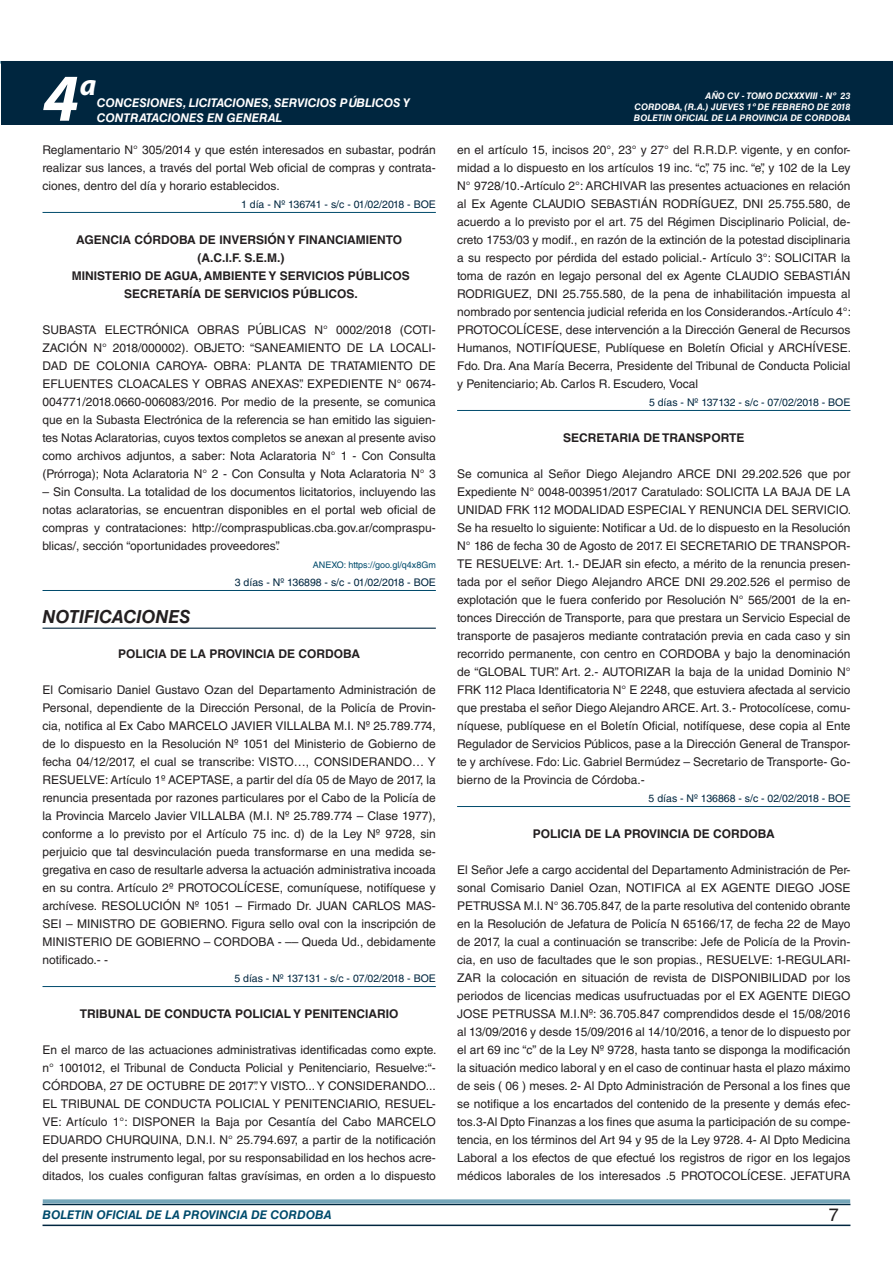
<style>
.page{position:relative;width:893px;height:1263px;background:#fff}
.page>*{position:absolute;margin:0;border:0;box-sizing:border-box;transform-origin:0 0}
.t1{font:italic 700 67.5px "Myriad Pro";color:#fff}
.t2{font:italic 700 30px "Myriad Pro";color:#fff}
.NOMBRE_DE_MINISTERIO{font:italic 700 18px "Helvetica LT Std";color:#231f20}
.t3{font:18px "Helvetica LT Std";color:#231f20}
.TEXTO_BASE{font:12px/18px "Helvetica LT Std";color:#231f20;text-align:justify}
.RESUELVE{font:700 12px "Helvetica LT Std";color:#231f20}
.t4{font:italic 700 12px/14.4px "Helvetica LT Std";color:#fff}
.t5{font:italic 700 12px "Helvetica LT Std";color:#004b6c}
.FECHA_DE_PUBLICACIÓN{font:10.5px "Helvetica LT Std";color:#00263f}
.FECHA_DE_VENCIMIENTO{font:10.5px "Helvetica LT Std";color:#00263f}
.t6{font:italic 700 9px/10.8px "Helvetica LT Std";color:#fff;text-align:right}
.ANEXO{font:9px "Helvetica LT Std";color:#004b6c}
</style>
<div class="page">
<hr style="left:43px;top:1224px;width:807px;height:2px;background:#00263f">
<div style="left:42px;top:1198px;width:809px;height:8px;background:#fff;opacity:.75"></div>
<div style="left:1px;top:61px;width:892px;height:64px;background:#00263f"></div>
<hr style="left:43px;top:212px;width:393px;height:1px;background:#004b6c">
<hr style="left:43px;top:590px;width:393px;height:1px;background:#004b6c">
<hr style="left:43px;top:628px;width:393px;height:1px;background:#00263f">
<hr style="left:43px;top:986px;width:393px;height:1px;background:#004b6c">
<hr style="left:457px;top:410px;width:393px;height:1px;background:#004b6c">
<hr style="left:457px;top:806px;width:393px;height:1px;background:#004b6c">
<h1 class="t1" style="left:43px;top:54px;width:38px">4</h1>
<h2 class="t2" style="left:80px;top:66px;width:18px">a</h2>
<p class="t4" style="left:97px;top:96px;width:315px">CONCESIONES, LICITACIONES, SERVICIOS PÚBLICOS Y<br>CONTRATACIONES EN GENERAL</p>
<p class="TEXTO_BASE" style="left:43px;top:141px;width:395px">Reglamentario N° 305/2014 y que estén interesados en subastar, podrán realizar sus lances, a través del portal Web oficial de compras y contrata&shy;ciones, dentro del día y horario establecidos.</p>
<p class="FECHA_DE_VENCIMIENTO" style="left:241px;top:198px;width:196px">1 día - Nº 136741 - s/c - 01/02/2018 - BOE</p>
<p class="RESUELVE" style="left:76px;top:232px;width:327px">AGENCIA CÓRDOBA DE INVERSIÓN Y FINANCIAMIENTO</p>
<p class="RESUELVE" style="left:197px;top:250px;width:88px">(A.C.I.F. S.E.M.)</p>
<p class="RESUELVE" style="left:72px;top:268px;width:340px">MINISTERIO DE AGUA, AMBIENTE Y SERVICIOS PÚBLICOS</p>
<p class="RESUELVE" style="left:124px;top:286px;width:235px">SECRETARÍA DE SERVICIOS PÚBLICOS.</p>
<p class="TEXTO_BASE" style="left:43px;top:321px;width:395px">SUBASTA ELECTRÓNICA OBRAS PÚBLICAS N° 0002/2018 (COTI-ZACIÓN N° 2018/000002). OBJETO: “SANEAMIENTO DE LA LOCALI-DAD DE COLONIA CAROYA- OBRA: PLANTA DE TRATAMIENTO DE EFLUENTES CLOACALES Y OBRAS ANEXAS”. EXPEDIENTE N° 0674- 004771/2018.0660-006083/2016. Por medio de la presente, se comunica que en la Subasta Electrónica de la referencia se han emitido las siguien&shy;tes Notas Aclaratorias, cuyos textos completos se anexan al presente aviso como archivos adjuntos, a saber: Nota Aclaratoria N° 1 - Con Consulta (Prórroga); Nota Aclaratoria N° 2 - Con Consulta y Nota Aclaratoria N° 3</p>
<p class="TEXTO_BASE" style="left:43px;top:483px;width:395px">– Sin Consulta. La totalidad de los documentos licitatorios, incluyendo las notas aclaratorias, se encuentran disponibles en el portal web oficial de compras y contrataciones: http://compraspublicas.cba.gov.ar/compraspu&shy;blicas/, sección “oportunidades proveedores”.</p>
<p class="ANEXO" style="left:313px;top:559px;width:124px">ANEXO: https://goo.gl/q4x8Gm</p>
<p class="FECHA_DE_PUBLICACIÓN" style="left:235px;top:576px;width:203px">3 días - Nº 136898 - s/c - 01/02/2018 - BOE</p>
<p class="NOMBRE_DE_MINISTERIO" style="left:43px;top:606px;width:149px">NOTIFICACIONES</p>
<p class="RESUELVE" style="left:118px;top:646px;width:244px">POLICIA DE LA PROVINCIA DE CORDOBA</p>
<p class="TEXTO_BASE" style="left:43px;top:681px;width:395px">El Comisario Daniel Gustavo Ozan del Departamento Administración de Personal, dependiente de la Dirección Personal, de la Policía de Provin&shy;cia, notifica al Ex Cabo MARCELO JAVIER VILLALBA M.I. Nº 25.789.774, de lo dispuesto en la Resolución Nº 1051 del Ministerio de Gobierno de fecha 04/12/2017, el cual se transcribe: VISTO…, CONSIDERANDO… Y RESUELVE: Artículo 1º ACEPTASE, a partir del día 05 de Mayo de 2017, la renuncia presentada por razones particulares por el Cabo de la Policía de la Provincia Marcelo Javier VILLALBA (M.I. Nº 25.789.774 – Clase 1977), conforme a lo previsto por el Artículo 75 inc. d) de la Ley Nº 9728, sin perjuicio que tal desvinculación pueda transformarse en una medida se&shy;gregativa en caso de resultarle adversa la actuación administrativa incoada en su contra. Artículo 2º PROTOCOLÍCESE, comuníquese, notifíquese y archívese. RESOLUCIÓN Nº 1051 – Firmado Dr. JUAN CARLOS MAS-SEI – MINISTRO DE GOBIERNO. Figura sello oval con la inscripción de MINISTERIO DE GOBIERNO – CORDOBA - –– Queda Ud., debidamente notificado.- -</p>
<p class="FECHA_DE_PUBLICACIÓN" style="left:234px;top:972px;width:203px">5 días - Nº 137131 - s/c - 07/02/2018 - BOE</p>
<p class="RESUELVE" style="left:80px;top:1006px;width:320px">TRIBUNAL DE CONDUCTA POLICIAL Y PENITENCIARIO</p>
<p class="TEXTO_BASE" style="left:43px;top:1041px;width:396px">En el marco de las actuaciones administrativas identificadas como expte. n° 1001012, el Tribunal de Conducta Policial y Penitenciario, Resuelve:“- CÓRDOBA, 27 DE OCTUBRE DE 2017”. Y VISTO... Y CONSIDERANDO...<br>EL TRIBUNAL DE CONDUCTA POLICIAL Y PENITENCIARIO, RESUEL-VE: Artículo 1°: DISPONER la Baja por Cesantía del Cabo MARCELO EDUARDO CHURQUINA, D.N.I. N° 25.794.697, a partir de la notificación del presente instrumento legal, por su responsabilidad en los hechos acre&shy;ditados, los cuales configuran faltas gravísimas, en orden a lo dispuesto</p>
<p class="t6" style="left:635px;top:91px;width:217px">AÑO CV - TOMO DCXXXVIII - Nº 23<br>CORDOBA, (R.A.) JUEVES 1º DE FEBRERO DE 2018</p>
<p class="t6" style="left:634px;top:112px;width:218px">BOLETIN OFICIAL DE LA PROVINCIA DE CORDOBA</p>
<p class="TEXTO_BASE" style="left:457px;top:141px;width:396px">en el artículo 15, incisos 20°, 23° y 27° del R.R.D.P. vigente, y en confor&shy;midad a lo dispuesto en los artículos 19 inc. “c”, 75 inc. “e”, y 102 de la Ley N° 9728/10.-Artículo 2°: ARCHIVAR las presentes actuaciones en relación al Ex Agente CLAUDIO SEBASTIÁN RODRÍGUEZ, DNI 25.755.580, de acuerdo a lo previsto por el art. 75 del Régimen Disciplinario Policial, de&shy;creto 1753/03 y modif., en razón de la extinción de la potestad disciplinaria a su respecto por pérdida del estado policial.- Artículo 3°: SOLICITAR la toma de razón en legajo personal del ex Agente CLAUDIO SEBASTIÁN RODRIGUEZ, DNI 25.755.580, de la pena de inhabilitación impuesta al nombrado por sentencia judicial referida en los Considerandos.-Artículo 4°:<br>PROTOCOLÍCESE, dese intervención a la Dirección General de Recursos Humanos, NOTIFÍQUESE, Publíquese en Boletín Oficial y ARCHÍVESE.<br>Fdo. Dra. Ana María Becerra, Presidente del Tribunal de Conducta Policial y Penitenciario; Ab. Carlos R. Escudero, Vocal</p>
<p class="FECHA_DE_PUBLICACIÓN" style="left:649px;top:396px;width:203px">5 días - Nº 137132 - s/c - 07/02/2018 - BOE</p>
<p class="RESUELVE" style="left:563px;top:430px;width:183px">SECRETARIA DE TRANSPORTE</p>
<p class="TEXTO_BASE" style="left:457px;top:465px;width:396px">Se comunica al Señor Diego Alejandro ARCE DNI 29.202.526 que por Expediente N° 0048-003951/2017 Caratulado: SOLICITA LA BAJA DE LA UNIDAD FRK 112 MODALIDAD ESPECIAL Y RENUNCIA DEL SERVICIO.<br>Se ha resuelto lo siguiente: Notificar a Ud. de lo dispuesto en la Resolución N° 186 de fecha 30 de Agosto de 2017. El SECRETARIO DE TRANSPOR-TE RESUELVE: Art. 1.- DEJAR sin efecto, a mérito de la renuncia presen&shy;tada por el señor Diego Alejandro ARCE DNI 29.202.526 el permiso de explotación que le fuera conferido por Resolución N° 565/2001 de la en&shy;tonces Dirección de Transporte, para que prestara un Servicio Especial de transporte de pasajeros mediante contratación previa en cada caso y sin recorrido permanente, con centro en CORDOBA y bajo la denominación de “GLOBAL TUR”. Art. 2.- AUTORIZAR la baja de la unidad Dominio N° FRK 112 Placa Identificatoria N° E 2248, que estuviera afectada al servicio que prestaba el señor Diego Alejandro ARCE. Art. 3.- Protocolícese, comu&shy;níquese, publíquese en el Boletín Oficial, notifíquese, dese copia al Ente Regulador de Servicios Públicos, pase a la Dirección General de Transpor&shy;te y archívese. Fdo: Lic. Gabriel Bermúdez – Secretario de Transporte- Go&shy;bierno de la Provincia de Córdoba.-</p>
<p class="FECHA_DE_PUBLICACIÓN" style="left:649px;top:792px;width:203px">5 días - Nº 136868 - s/c - 02/02/2018 - BOE</p>
<p class="RESUELVE" style="left:533px;top:826px;width:244px">POLICIA DE LA PROVINCIA DE CORDOBA</p>
<p class="TEXTO_BASE" style="left:457px;top:861px;width:395px">El Señor Jefe a cargo accidental del Departamento Administración de Per&shy;sonal Comisario Daniel Ozan, NOTIFICA al EX AGENTE DIEGO JOSE PETRUSSA M.l. N° 36.705.847, de la parte resolutiva del contenido obrante en la Resolución de Jefatura de Policía N 65166/17, de fecha 22 de Mayo de 2017, la cual a continuación se transcribe: Jefe de Policía de la Provin&shy;cia, en uso de facultades que le son propias., RESUELVE: 1-REGULARI-ZAR la colocación en situación de revista de DISPONIBILIDAD por los periodos de licencias medicas usufructuadas por el EX AGENTE DIEGO JOSE PETRUSSA M.I.Nº: 36.705.847 comprendidos desde el 15/08/2016 al 13/09/2016 y desde 15/09/2016 al 14/10/2016, a tenor de lo dispuesto por el art 69 inc “c” de la Ley Nº 9728, hasta tanto se disponga la modificación la situación medico laboral y en el caso de continuar hasta el plazo máximo de seis ( 06 ) meses. 2- Al Dpto Administración de Personal a los fines que se notifique a los encartados del contenido de la presente y demás efec&shy;tos.3-Al Dpto Finanzas a los fines que asuma la participación de su compe&shy;tencia, en los términos del Art 94 y 95 de la Ley 9728. 4- Al Dpto Medicina Laboral a los efectos de que efectué los registros de rigor en los legajos médicos laborales de los interesados .5 PROTOCOLÍCESE. JEFATURA</p>
<p class="t5" style="left:43px;top:1208px;width:290px">BOLETIN OFICIAL DE LA PROVINCIA DE CORDOBA</p>
<h3 class="t3" style="left:829px;top:1204px;width:12px">7</h3>
</div>
